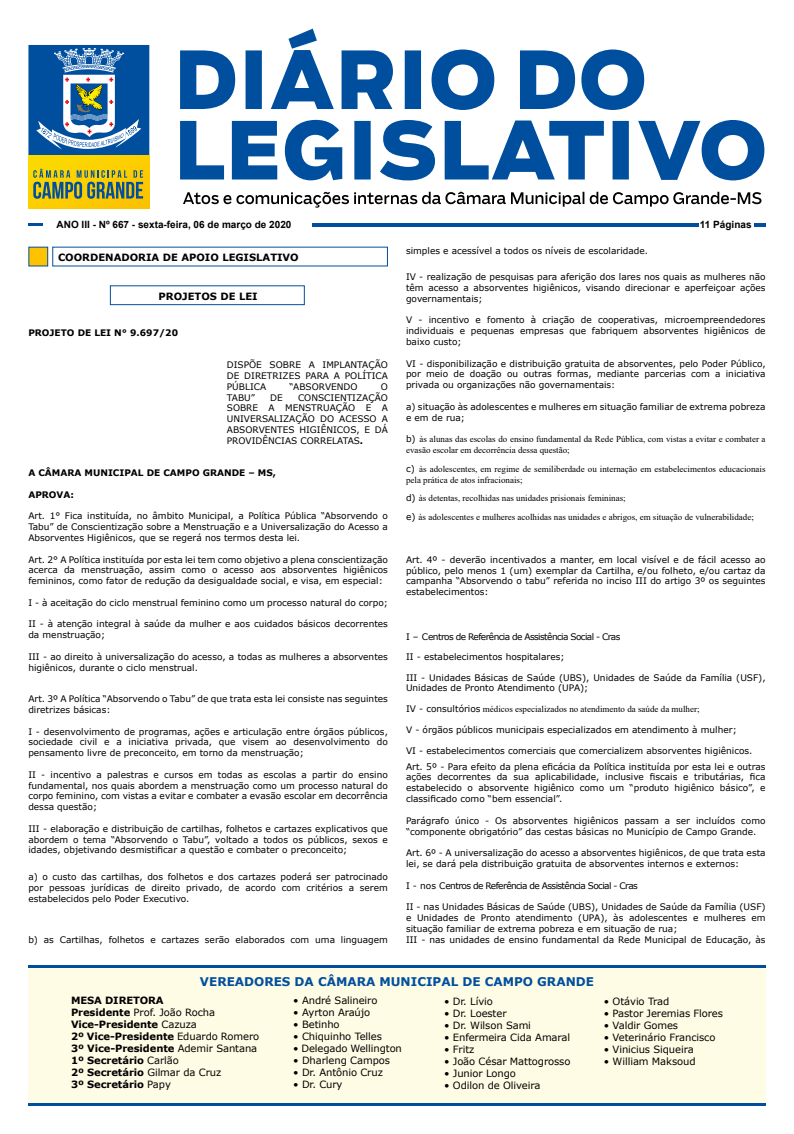
<style>
.page{position:relative;width:794px;height:1134px;background:#fff}
.page>*{position:absolute;margin:0;border:0;box-sizing:border-box;transform-origin:0 0}
.t1{font:700 12px "Verdana";color:#004f9f}
.t2{font:10px "Verdana";letter-spacing:-.01em;color:#000}
.t3{font:700 10px/12px "Verdana";letter-spacing:-.01em;color:#000}
.t4{font:700 10px "Arial";color:#000}
.t5{font:9px/10.8px "Verdana";color:#000;text-align:justify}
.t6{font:9px/10.8px "Times New Roman";color:#000}
.t7{font:9px/19.5px "Verdana";letter-spacing:-.065em;color:#000}
.t8{font:700 9px "Verdana";color:#000}
.s1{font-weight:700}
.s2{font-family:"Verdana"}
.s3{font-weight:400}
</style>
<div class="page">
<div style="left:28px;top:965px;width:737px;height:138px;background:#fffce5"></div>
<hr style="left:28px;top:1103px;width:737px;height:3px;background:#004f9f">
<svg style="left:180px;top:29px;width:584px;height:151px"></svg>
<svg style="left:183px;top:192px;width:578px;height:16px"></svg>
<div style="left:29px;top:155px;width:120px;height:53px;background:#fcd000"></div>
<svg style="left:33px;top:169px;width:110px;height:30px"></svg>
<svg style="left:28px;top:45px;width:121px;height:110px;background:#3e77ae"></svg>
<hr style="left:28px;top:223px;width:14px;height:3px;background:#004f9f">
<hr style="left:312px;top:223px;width:386px;height:3px;background:#004f9f">
<svg style="left:754px;top:223px;width:11px;height:3px"></svg>
<hr style="left:28px;top:965px;width:737px;height:3px;background:#004f9f">
<div style="left:28px;top:247px;width:20px;height:19px;background:#fdc300"></div>
<div style="left:110px;top:285px;width:195px;height:20px;background:#fff;border:1px solid #004f9f"></div>
<p class="t4" style="left:57px;top:217px;width:236px">ANO III - Nº 667 - sexta-feira, 06 de março de 2020</p>
<p class="t4" style="left:700px;top:217px;width:53px">11 Páginas</p>
<p class="t3" style="left:58px;top:251px;width:242px">COORDENADORIA DE APOIO LEGISLATIVO</p>
<p class="t3" style="left:159px;top:290px;width:101px">PROJETOS DE LEI</p>
<p class="t8" style="left:28px;top:326px;width:151px">PROJETO DE LEI N° 9.697/20</p>
<p class="t5" style="left:227px;top:359px;width:163px">DISPÕE SOBRE A IMPLANTAÇÃO DE DIRETRIZES PARA A POLÍTICA PÚBLICA</p>
<p class="t5" style="left:289px;top:381px;width:70px">“ABSORVENDO</p>
<p class="t5" style="left:381px;top:381px;width:9px">O</p>
<p class="t5" style="left:227px;top:392px;width:163px;text-indent:71px">CONSCIENTIZAÇÃO SOBRE A MENSTRUAÇÃO E A UNIVERSALIZAÇÃO DO ACESSO A ABSORVENTES HIGIÊNICOS, E DÁ PROVIDÊNCIAS CORRELATAS<span class="s1">.</span></p>
<p class="t8" style="left:28px;top:466px;width:249px">A CÂMARA MUNICIPAL DE CAMPO GRANDE – MS,</p>
<p class="t8" style="left:28px;top:488px;width:47px">APROVA:</p>
<p class="t5" style="left:28px;top:511px;width:361px">Art. 1° Fica instituída, no âmbito Municipal, a Política Pública “Absorvendo o Tabu” de Conscientização sobre a Menstruação e a Universalização do Acesso a Absorventes Higiênicos, que se regerá nos termos desta lei.</p>
<p class="t5" style="left:28px;top:554px;width:361px">Art. 2° A Política instituída por esta lei tem como objetivo a plena conscientização acerca da menstruação, assim como o acesso aos absorventes higiênicos femininos, como fator de redução da desigualdade social, e visa, em especial:</p>
<p class="t5" style="left:28px;top:597px;width:361px">I - à aceitação do ciclo menstrual feminino como um processo natural do corpo;</p>
<p class="t5" style="left:28px;top:619px;width:361px">II - à atenção integral à saúde da mulher e aos cuidados básicos decorrentes da menstruação;</p>
<p class="t5" style="left:28px;top:651px;width:361px">III - ao direito à universalização do acesso, a todas as mulheres a absorventes higiênicos, durante o ciclo menstrual.</p>
<p class="t5" style="left:28px;top:693px;width:361px">Art. 3º A Política “Absorvendo o Tabu” de que trata esta lei consiste nas seguintes diretrizes básicas:</p>
<p class="t5" style="left:28px;top:726px;width:361px">I - desenvolvimento de programas, ações e articulação entre órgãos públicos, sociedade civil e a iniciativa privada, que visem ao desenvolvimento do pensamento livre de preconceito, em torno da menstruação;</p>
<p class="t5" style="left:28px;top:769px;width:361px">II - incentivo a palestras e cursos em todas as escolas a partir do ensino fundamental, nos quais abordem a menstruação como um processo natural do corpo feminino, com vistas a evitar e combater a evasão escolar em decorrência dessa questão;</p>
<p class="t5" style="left:28px;top:823px;width:361px">III - elaboração e distribuição de cartilhas, folhetos e cartazes explicativos que abordem o tema “Absorvendo o Tabu”, voltado a todos os públicos, sexos e idades, objetivando desmistificar a questão e combater o preconceito;</p>
<p class="t5" style="left:28px;top:871px;width:361px">a) o custo das cartilhas, dos folhetos e dos cartazes poderá ser patrocinado por pessoas jurídicas de direito privado, de acordo com critérios a serem estabelecidos pelo Poder Executivo.</p>
<p class="t5" style="left:28px;top:934px;width:361px">b) as Cartilhas, folhetos e cartazes serão elaborados com uma linguagem</p>
<p class="t5" style="left:227px;top:392px;width:30px">TABU”</p>
<p class="t5" style="left:270px;top:392px;width:14px">DE</p>
<p class="t5" style="left:406px;top:245px;width:243px">simples e acessível a todos os níveis de escolaridade.</p>
<p class="t5" style="left:406px;top:271px;width:361px">IV - realização de pesquisas para aferição dos lares nos quais as mulheres não têm acesso a absorventes higiênicos, visando direcionar e aperfeiçoar ações governamentais;</p>
<p class="t5" style="left:406px;top:315px;width:361px">V - incentivo e fomento à criação de cooperativas, microempreendedores individuais e pequenas empresas que fabriquem absorventes higiênicos de baixo custo;</p>
<p class="t5" style="left:406px;top:358px;width:361px">VI - disponibilização e distribuição gratuita de absorventes, pelo Poder Público, por meio de doação ou outras formas, mediante parcerias com a iniciativa privada ou organizações não governamentais:</p>
<p class="t5" style="left:406px;top:401px;width:361px">a) situação às adolescentes e mulheres em situação familiar de extrema pobreza e em de rua;</p>
<p class="t6" style="left:406px;top:433px;width:361px"><span class="s2">b)</span> às alunas das escolas do ensino fundamental da Rede Pública, com vistas a evitar e combater a evasão escolar em decorrência dessa questão;</p>
<p class="t6" style="left:406px;top:463px;width:361px"><span class="s2">c)</span> às adolescentes, em regime de semiliberdade ou internação em estabelecimentos educacionais pela prática de atos infracionais;</p>
<p class="t6" style="left:406px;top:489px;width:349px;line-height:18.8px"><span class="s2">d)</span> às detentas, recolhidas nas unidades prisionais femininas;<br><span class="s2">e)</span> às adolescentes e mulheres acolhidas nas unidades e abrigos, em situação de vulnerabilidade;</p>
<p class="t5" style="left:406px;top:554px;width:361px">Art. 4º - deverão incentivados a manter, em local visível e de fácil acesso ao público, pelo menos 1 (um) exemplar da Cartilha, e/ou folheto, e/ou cartaz da campanha “Absorvendo o tabu” referida no inciso III do artigo 3º os seguintes estabelecimentos:</p>
<p class="t7" style="left:406px;top:627px;width:216px">I – Centros de Referência de Assistência Social - Cras<br>II - estabelecimentos hospitalares;</p>
<p class="t5" style="left:406px;top:672px;width:361px">III - Unidades Básicas de Saúde (UBS), Unidades de Saúde da Família (USF),<br>Unidades de Pronto Atendimento (UPA);</p>
<p class="t6" style="left:406px;top:704px;width:295px"><span class="s2">IV - consultórios</span> médicos especializados no atendimento da saúde da mulher;</p>
<p class="t5" style="left:406px;top:724px;width:332px">V - órgãos públicos municipais especializados em atendimento à mulher;</p>
<p class="t5" style="left:406px;top:743px;width:361px;line-height:15.8px">VI - estabelecimentos comerciais que comercializem absorventes higiênicos.<br>Art. 5º - Para efeito da plena eficácia da Política instituída por esta lei e outras</p>
<p class="t5" style="left:406px;top:772px;width:361px">ações decorrentes da sua aplicabilidade, inclusive fiscais e tributárias, fica estabelecido o absorvente higiênico como um “produto higiênico básico”, e classificado como “bem essencial”.</p>
<p class="t5" style="left:406px;top:815px;width:361px">Parágrafo único - Os absorventes higiênicos passam a ser incluídos como “componente obrigatório” das cestas básicas no Município de Campo Grande.</p>
<p class="t5" style="left:406px;top:847px;width:361px">Art. 6º - A universalização do acesso a absorventes higiênicos, de que trata esta lei, se dará pela distribuição gratuita de absorventes internos e externos:</p>
<p class="t7" style="left:406px;top:875px;width:233px">I - nos Centros de Referência de Assistência Social - Cras</p>
<p class="t5" style="left:406px;top:901px;width:361px;text-align:left">II - nas Unidades Básicas de Saúde (UBS), Unidades de Saúde da Família (USF) e Unidades de Pronto atendimento (UPA), às adolescentes e mulheres em situação familiar de extrema pobreza e em situação de rua;<br>III - nas unidades de ensino fundamental da Rede Municipal de Educação, às</p>
<h1 class="t1" style="left:200px;top:973px;width:395px">VEREADORES DA CÂMARA MUNICIPAL DE CAMPO GRANDE</h1>
<p class="t3" style="left:71px;top:994px;width:190px">MESA DIRETORA<br>Presidente <span class="s3">Prof. João Rocha<br></span>Vice-Presidente <span class="s3">Cazuza<br></span>2º Vice-Presidente <span class="s3">Eduardo Romero<br></span>3º Vice-Presidente <span class="s3">Ademir Santana<br></span>1º Secretário <span class="s3">Carlão<br></span>2º Secretário <span class="s3">Gilmar da Cruz<br></span>3º Secretário <span class="s3">Papy</span></p>
<p class="t2" style="left:293px;top:994px;width:86px">• André Salineiro</p>
<p class="t2" style="left:444px;top:994px;width:50px">• Dr. Lívio</p>
<p class="t2" style="left:444px;top:1006px;width:64px">• Dr. Loester</p>
<p class="t2" style="left:444px;top:1018px;width:88px">• Dr. Wilson Sami</p>
<p class="t2" style="left:444px;top:1030px;width:128px">• Enfermeira Cida Amaral</p>
<p class="t2" style="left:444px;top:1042px;width:32px">• Fritz</p>
<p class="t2" style="left:444px;top:1054px;width:128px">• João César Mattogrosso</p>
<p class="t2" style="left:444px;top:1066px;width:73px">• Junior Longo</p>
<p class="t2" style="left:444px;top:1078px;width:98px">• Odilon de Oliveira</p>
<p class="t2" style="left:293px;top:1006px;width:78px">• Ayrton Araújo</p>
<p class="t2" style="left:293px;top:1018px;width:48px">• Betinho</p>
<p class="t2" style="left:293px;top:1030px;width:90px">• Chiquinho Telles</p>
<p class="t2" style="left:293px;top:1042px;width:110px">• Delegado Wellington</p>
<p class="t2" style="left:293px;top:1054px;width:98px">• Dharleng Campos</p>
<p class="t2" style="left:293px;top:1066px;width:91px">• Dr. Antônio Cruz</p>
<p class="t2" style="left:293px;top:1078px;width:51px">• Dr. Cury</p>
<p class="t2" style="left:604px;top:994px;width:67px">• Otávio Trad</p>
<p class="t2" style="left:604px;top:1006px;width:121px">• Pastor Jeremias Flores</p>
<p class="t2" style="left:604px;top:1018px;width:76px">• Valdir Gomes</p>
<p class="t2" style="left:604px;top:1030px;width:113px">• Veterinário Francisco</p>
<p class="t2" style="left:604px;top:1042px;width:91px">• Vinicius Siqueira</p>
<p class="t2" style="left:604px;top:1054px;width:93px">• William Maksoud</p>
</div>
